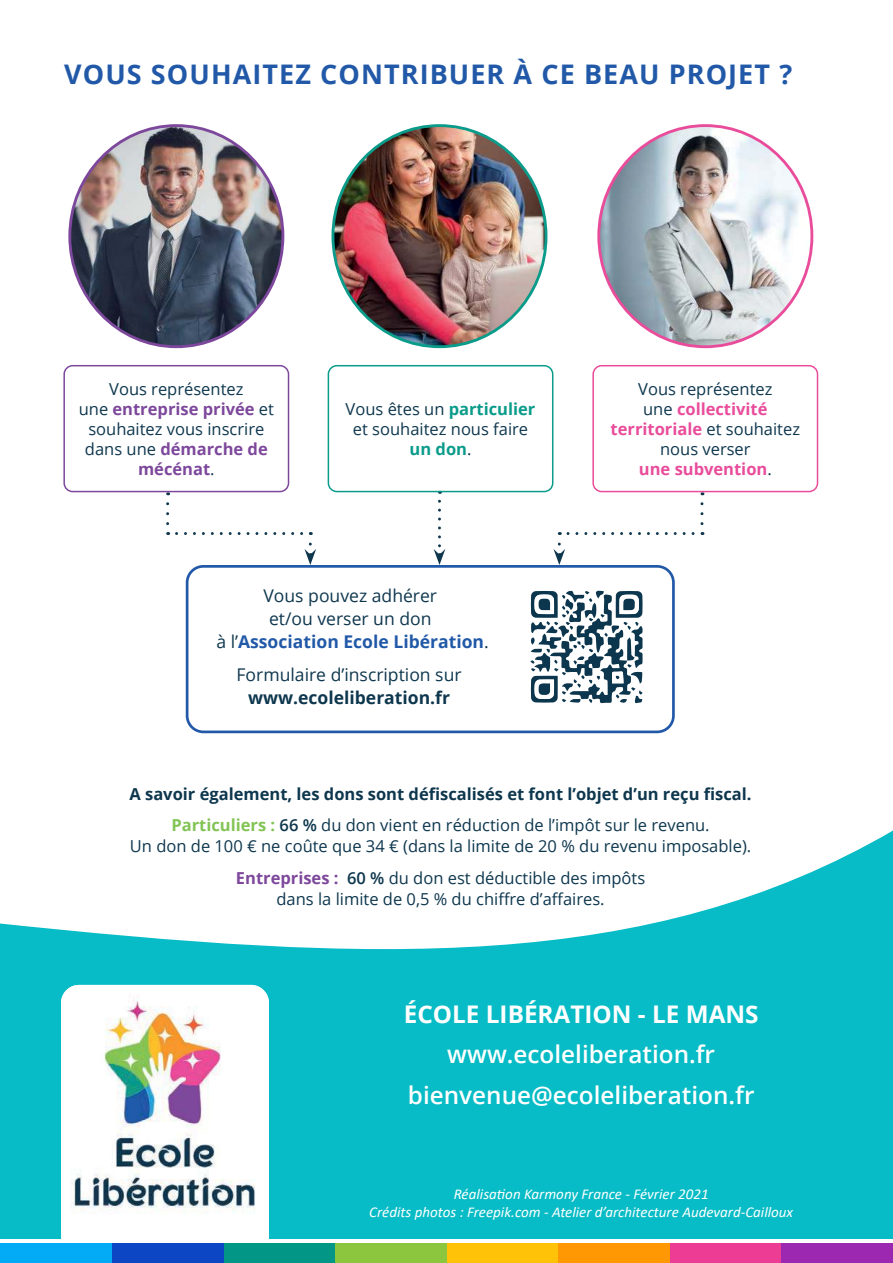
<style>
.page{position:relative;width:893px;height:1263px;background:#fff}
.page>*{position:absolute;margin:0;border:0;box-sizing:border-box;transform-origin:0 0}
.t1{font:700 27px "Open Sans";letter-spacing:.04em;color:#2159a8}
.t2{font:600 24.3px/40.5px "Open Sans";color:#fff;text-align:center}
.t3{font:700 24.3px "Open Sans";color:#fff}
.t4{font:17.55px/23px "Open Sans";color:#0e374e;text-align:center}
.t5{font:700 17.55px "Open Sans";color:#0e374e}
.t6{font:16.5px/19.8px "Open Sans";color:#0e374e;text-align:center}
.t7{font:700 16.5px/31.5px "Open Sans";color:#0e374e;text-align:center}
.t8{font:italic 15px/18px "Calibri";color:#fff;text-align:center}
.s1{font-weight:700;color:#7d489c}
.s2{font-weight:700;color:#0a9b8a}
.s3{font-weight:700;color:#2159a8}
.s4{font-weight:700;color:#e94c9b}
.s5{color:#82c455}
.s6{font-weight:600}
.s7{font-weight:400}
</style>
<div class="page">
<svg style="left:0;top:830px;width:893px;height:414px;fill:#07bcc6"></svg>
<hr style="left:0;top:1239px;width:893px;height:4px;background:#fff">
<div style="left:0;top:1244px;width:112px;height:19px;background:#03aaf5"></div>
<div style="left:224px;top:1244px;width:111px;height:19px;background:#029686"></div>
<div style="left:335px;top:1244px;width:112px;height:19px;background:#8cc63f"></div>
<div style="left:447px;top:1244px;width:112px;height:19px;background:#ffc208"></div>
<div style="left:559px;top:1244px;width:111px;height:19px;background:#ff9803"></div>
<div style="left:670px;top:1244px;width:112px;height:19px;background:#ec3c94"></div>
<div style="left:782px;top:1244px;width:111px;height:19px;background:#9c28b1"></div>
<div style="left:112px;top:1244px;width:112px;height:19px;background:#0c46c4"></div>
<svg style="left:700px;top:504px;width:3px;height:31px"></svg>
<svg style="left:559px;top:532px;width:134px;height:3px"></svg>
<svg style="left:553px;top:544px;width:12px;height:21px"></svg>
<svg style="left:166px;top:504px;width:3px;height:31px"></svg>
<svg style="left:177px;top:532px;width:134px;height:3px"></svg>
<svg style="left:304px;top:544px;width:12px;height:21px"></svg>
<svg style="left:434px;top:501px;width:11px;height:64px"></svg>
<div style="left:63px;top:365px;width:226px;height:127px;border:2px solid #7d489c;border-radius:9px"></div>
<div style="left:186px;top:565px;width:489px;height:168px;border:3px solid #2159a8;border-radius:16px"></div>
<svg style="left:530px;top:590px;width:113px;height:114px"></svg>
<img style="left:71px;top:126px;width:212px;height:221px">
<img style="left:334px;top:126px;width:212px;height:221px">
<img style="left:600px;top:126px;width:212px;height:221px">
<div style="left:328px;top:365px;width:225px;height:127px;border:2px solid #0a9b8a;border-radius:9px"></div>
<div style="left:592px;top:365px;width:226px;height:127px;border:2px solid #e94c9b;border-radius:9px"></div>
<svg style="left:61px;top:1233px;width:208px;height:6px"></svg>
<img style="left:61px;top:985px;width:208px;height:248px">
<h1 class="t1" style="left:64px;top:64px;width:729px">VOUS SOUHAITEZ CONTRIBUER À CE BEAU PROJET ?</h1>
<p class="t6" style="left:79px;top:379px;width:197px">Vous représentez<br>une <span class="s1">entreprise privée</span> et souhaitez vous inscrire dans une <span class="s1">démarche de mécénat</span>.</p>
<p class="t6" style="left:346px;top:401px;width:191px">Vous êtes un <span class="s2">particulier </span>et souhaitez nous faire <span class="s2">un don</span>.</p>
<p class="t4" style="left:216px;top:584px;width:274px">Vous pouvez adhérer<br>et/ou verser un don<br>à l’<span class="s3">Association Ecole Libération</span>.</p>
<p class="t4" style="left:237px;top:665px;width:227px">Formulaire d’inscription sur</p>
<p class="t5" style="left:248px;top:690px;width:203px">www.ecoleliberation.fr</p>
<p class="t6" style="left:611px;top:379px;width:191px">Vous représentez<br>une <span class="s4">collectivité territoriale</span> et souhaitez nous verser<br><span class="s4">une subvention</span>.</p>
<p class="t7" style="left:129px;top:778px;width:624px">A savoir également, les dons sont défiscalisés et font l’objet d’un reçu fiscal.<br><span class="s5">Particuliers :</span> <span class="s6">66 %</span> <span class="s7">du don vient en réduction de l’impôt sur le revenu.</span></p>
<p class="t6" style="left:130px;top:830px;width:623px;line-height:31.5px">Un don de 100 € ne coûte que 34 € (dans la limite de 20 % du revenu imposable).<br><span class="s1">Entreprises :</span> <span class="s6">60 %</span> du don est déductible des impôts</p>
<p class="t6" style="left:276px;top:889px;width:330px">dans la limite de 0,5 % du chiffre d’affaires.</p>
<h2 class="t3" style="left:404px;top:1004px;width:356px">ÉCOLE LIBÉRATION - LE MANS</h2>
<h2 class="t2" style="left:408px;top:1036px;width:348px">www.ecoleliberation.fr bienvenue@ecoleliberation.fr</h2>
<p class="t8" style="left:369px;top:1184px;width:425px">Réalisation Karmony France - Février 2021<br>Crédits photos : Freepik.com - Atelier d’architecture Audevard-Cailloux</p>
</div>
